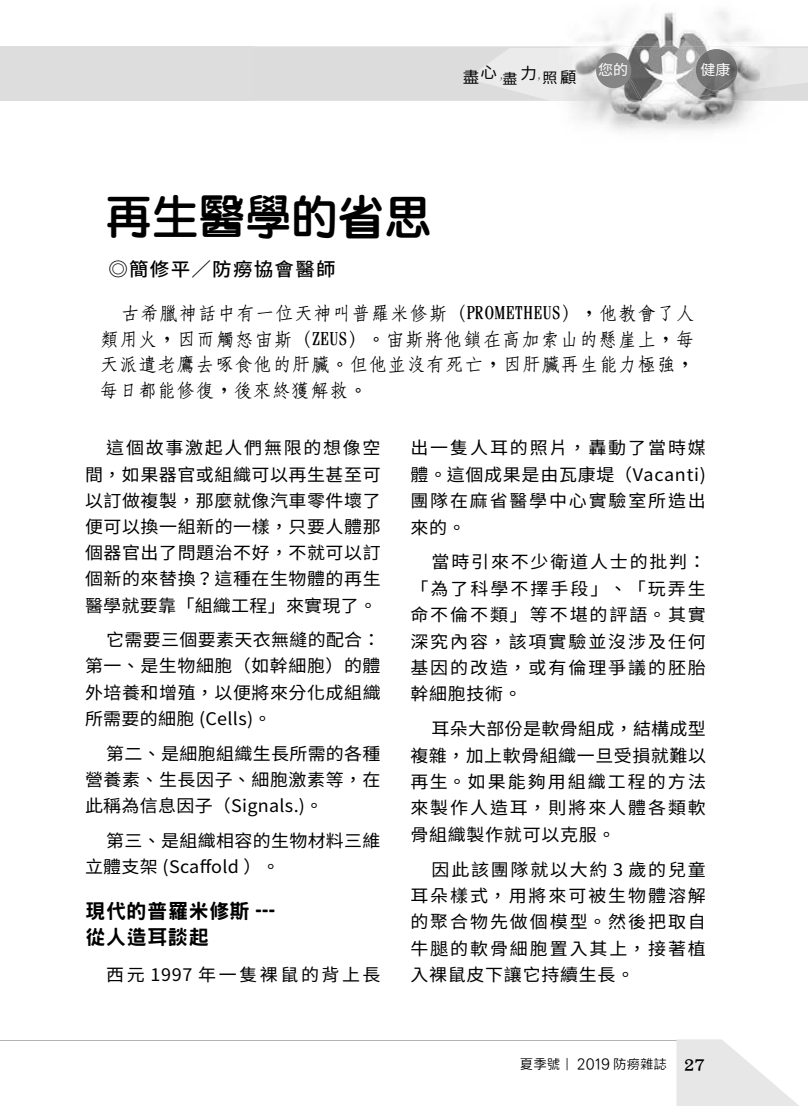
<style>
.page{position:relative;width:808px;height:1106px;background:#fff}
.page>*{position:absolute;margin:0;border:0;box-sizing:border-box;transform-origin:0 0}
.t1{font:47.55px "DF Yuan W8 WIN BF";letter-spacing:-.01em;color:#000}
.t2{font:800 20.25px/26.2px "Han Wang Hei";letter-spacing:.02em;color:#000}
.t3{font:500 18.75px/25.5px "Han Wang Fang Song";letter-spacing:.025em;color:#000;text-align:justify}
.t4{font:500 18.75px "Source Han Sans TW";letter-spacing:.065em;color:#000;scale:1.04 1}
.t5{font:17.25px/26.4px "Source Han Sans TW";letter-spacing:.04em;color:#000;text-align:justify;scale:1.04 1}
.t6{font:17.25px/26.2px "Source Han Sans TW";letter-spacing:.015em;color:#000;scale:1.04 1}
.t7{font:17.25px "Source Han Sans TW";letter-spacing:.14em;color:#000;scale:1.04 1}
.t8{font:17.25px "Han Wang Yan Kai";color:#000;scale:1.04 1}
.t9{font:15.9px "Source Han Sans TW";color:#000;scale:1.04 1}
.t10{font:14.4px "Source Han Sans TW";color:#fff;scale:1.04 1}
.t11{font:300 13.5px "Han Wang Hei";color:#000}
.s1{font-size:15px}
</style>
<div class="page">
<hr style="left:0;top:1040px;width:686px;height:1px;background:#b3b3b3">
<svg style="left:676px;top:1039px;width:123px;height:67px"></svg>
<div style="left:0;top:47px;width:808px;height:54px;background:#ddd"></div>
<img style="left:254px;top:11px;width:554px;height:120px">
<img style="left:254px;top:47px;width:554px;height:54px">
<img style="left:642px;top:48px;width:67px;height:53px">
<img style="left:775px;top:48px;width:33px;height:47px">
<img style="left:670px;top:48px;width:105px;height:52px">
<img style="left:467px;top:48px;width:146px;height:53px">
<img style="left:613px;top:48px;width:29px;height:53px">
<img style="left:696px;top:49px;width:41px;height:42px">
<div style="left:596px;top:53px;width:35px;height:35px;background:#858585;border-radius:50%"></div>
<p class="t9" style="left:463px;top:66px;width:111px">盡心<sub>盡</sub>力<sub>照</sub>顧</p>
<p class="t10" style="left:598px;top:62px;width:30px">您的</p>
<p class="t10" style="left:701px;top:62px;width:30px">健康</p>
<h1 class="t1" style="left:105px;top:193px;width:328px">再生醫學的省思</h1>
<p class="t4" style="left:108px;top:258px;width:220px">◎簡修平／防癆協會醫師</p>
<p class="t3" style="left:100px;top:301px;width:596px;text-indent:21px">古希臘神話中有一位天神叫普羅米修斯（PROMETHEUS），他教會了人類用火，因而觸怒宙斯（ZEUS）。宙斯將他鎖在高加索山的懸崖上，每天派遣老鷹去啄食他的肝臟。但他並沒有死亡，因肝臟再生能力極強，每日都能修復，後來終獲解救。</p>
<p class="t5" style="left:85px;top:435px;width:286px;text-indent:21px">這個故事激起人們無限的想像空間，如果器官或組織可以再生甚至可以訂做複製，那麼就像汽車零件壞了便可以換一組新的一樣，只要人體那個器官出了問題治不好，不就可以訂個新的來替換？這種在生物體的再生醫學就要靠「組織工程」來實現了。</p>
<p class="t5" style="left:85px;top:627px;width:286px;text-indent:21px">它需要三個要素天衣無縫的配合：第一、是生物細胞（如幹細胞）的體外培養和增殖，以便將來分化成組織所需要的細胞 (Cells)。</p>
<p class="t5" style="left:85px;top:740px;width:286px;text-indent:21px">第二、是細胞組織生長所需的各種營養素、生長因子、細胞激素等，在此稱為信息因子（Signals.)。</p>
<p class="t6" style="left:85px;top:827px;width:286px;text-indent:21px">第三、是組織相容的生物材料三維立體支架 (Scaffold ）。</p>
<p class="t2" style="left:85px;top:897px;width:191px">現代的普羅米修斯 ---從人造耳談起</p>
<p class="t7" style="left:106px;top:965px;width:265px">西元 1997 年一隻裸鼠的背上長</p>
<p class="t5" style="left:410px;top:435px;width:286px">出一隻人耳的照片，轟動了當時媒體。這個成果是由瓦康堤（Vacanti)團隊在麻省醫學中心實驗室所造出來的。</p>
<p class="t5" style="left:410px;top:549px;width:286px;text-indent:21px">當時引來不少衛道人士的批判：「為了科學不擇手段」、「玩弄生命不倫不類」等不堪的評語。其實深究內容，該項實驗並沒涉及任何基因的改造，或有倫理爭議的胚胎幹細胞技術。</p>
<p class="t5" style="left:410px;top:716px;width:286px;text-indent:21px">耳朵大部份是軟骨組成，結構成型複雜，加上軟骨組織一旦受損就難以再生。如果能夠用組織工程的方法來製作人造耳，則將來人體各類軟骨組織製作就可以克服。</p>
<p class="t5" style="left:410px;top:856px;width:286px;text-indent:21px">因此該團隊就以大約 3 歲的兒童耳朵樣式，用將來可被生物體溶解的聚合物先做個模型。然後把取自牛腿的軟骨細胞置入其上，接著植入裸鼠皮下讓它持續生長。</p>
<p class="t11" style="left:520px;top:1057px;width:149px">夏季號｜ <span class="s1">2019</span> 防癆雜誌</p>
<p class="t8" style="left:684px;top:1056px;width:22px">27</p>
</div>
